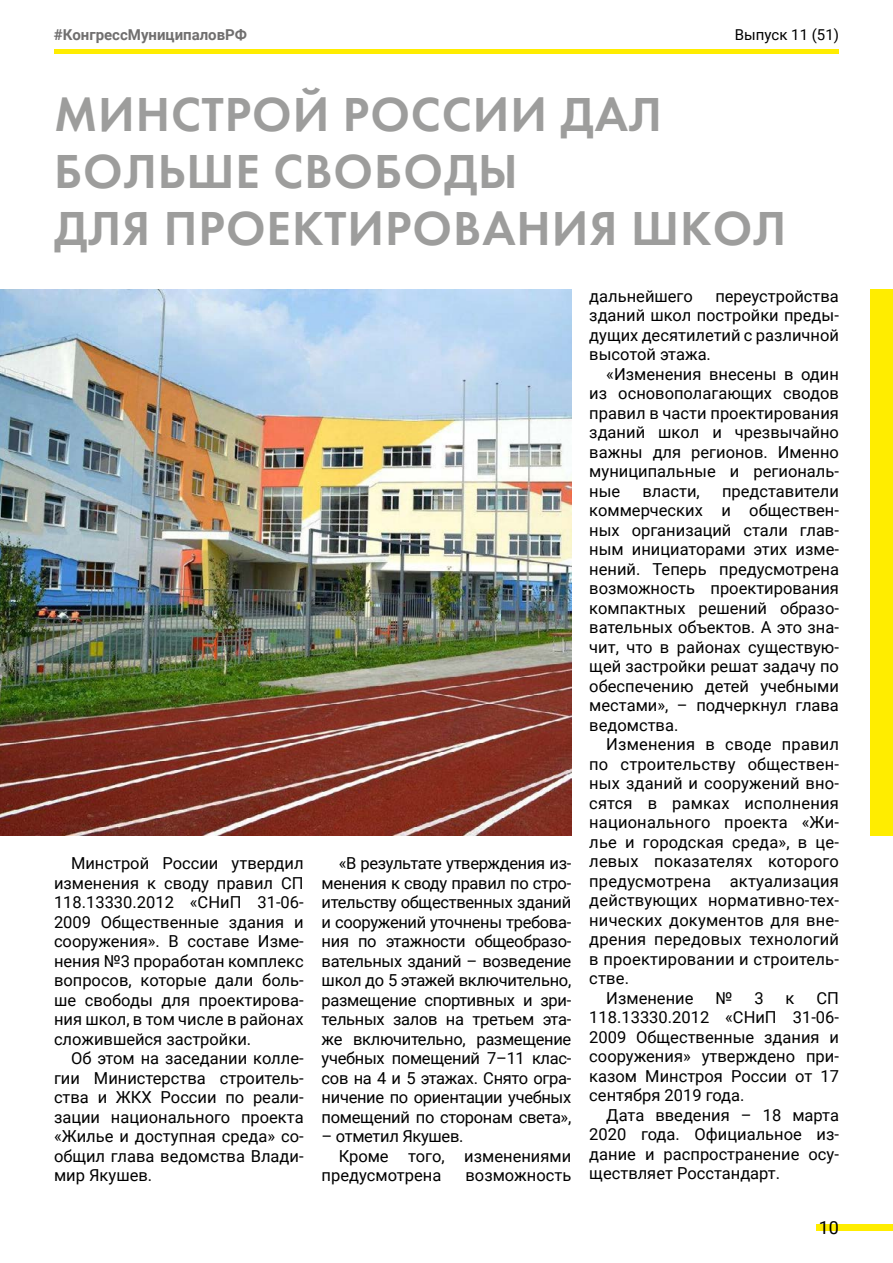
<style>
.page{position:relative;width:893px;height:1263px;background:#fff}
.page>*{position:absolute;margin:0;border:0;box-sizing:border-box;transform-origin:0 0}
.t1{font:49.5px/57px "Futura Demi C";letter-spacing:.02em;color:#9d9d9c}
.t2{font:18px "Roboto";color:#000}
.t3{font:16.5px/19.5px "Roboto";color:#000;text-align:justify}
.t4{font:16.5px "Roboto";letter-spacing:-.02em;color:#000}
.t5{font:700 15px "Roboto";color:#706f6f}
.t6{font:15px "Roboto";color:#000}
</style>
<div class="page">
<div style="left:816px;top:1224px;width:77px;height:7px;background:#ffed00"></div>
<hr style="left:54px;top:50px;width:785px;height:4px;background:#ffed00">
<img style="left:0;top:289px;width:571px;height:547px">
<div style="left:870px;top:289px;width:23px;height:547px;background:#ffed00"></div>
<p class="t5" style="left:54px;top:24px;width:195px">#КонгрессМуниципаловРФ</p>
<p class="t6" style="left:735px;top:24px;width:106px">Выпуск 11 (51)</p>
<h1 class="t1" style="left:54px;top:86px;width:734px">МИНСТРОЙ РОССИИ ДАЛ<br>БОЛЬШЕ СВОБОДЫ<br>ДЛЯ ПРОЕКТИРОВАНИЯ ШКОЛ</h1>
<p class="t3" style="left:54px;top:853px;width:251px;text-indent:17px">Минстрой России утвердил изменения к своду правил СП 118.13330.2012 «СНиП 31-06- 2009 Общественные здания и сооружения». В составе Изме&shy;нения №3 проработан комплекс вопросов, которые дали боль&shy;ше свободы для проектирова&shy;ния школ, в том числе в районах сложившейся застройки.</p>
<p class="t3" style="left:54px;top:1048px;width:251px;text-indent:17px">Об этом на заседании колле&shy;гии Министерства строитель&shy;ства и ЖКХ России по реали&shy;зации национального проекта «Жилье и доступная среда» со&shy;общил глава ведомства Влади&shy;мир Якушев.</p>
<p class="t3" style="left:322px;top:853px;width:251px;text-indent:17px">«В результате утверждения из&shy;менения к своду правил по стро&shy;ительству общественных зданий и сооружений уточнены требова&shy;ния по этажности общеобразо&shy;вательных зданий – возведение школ до 5 этажей включительно, размещение спортивных и зри&shy;тельных залов на третьем эта&shy;же включительно, размещение учебных помещений 7–11 клас&shy;сов на 4 и 5 этажах. Снято огра&shy;ничение по ориентации учебных помещений по сторонам света»,</p>
<p class="t4" style="left:322px;top:1125px;width:143px">– отметил Якушев.</p>
<p class="t3" style="left:339px;top:1146px;width:234px">Кроме того, изменениями</p>
<p class="t3" style="left:322px;top:1165px;width:121px">предусмотрена</p>
<p class="t3" style="left:465px;top:1165px;width:107px">возможность</p>
<p class="t3" style="left:589px;top:285px;width:105px">дальнейшего</p>
<p class="t3" style="left:589px;top:285px;width:251px;text-indent:126px">переустройства зданий школ постройки преды&shy;дущих десятилетий с различной высотой этажа.</p>
<p class="t3" style="left:589px;top:363px;width:251px;text-indent:17px">«Изменения внесены в один из основополагающих сводов правил в части проектирования зданий школ и чрезвычайно важны для регионов. Именно муниципальные и региональ&shy;ные</p>
<p class="t3" style="left:589px;top:480px;width:251px;text-indent:133px">представители коммерческих и обществен&shy;ных организаций стали глав&shy;ным инициаторами этих изме&shy;нений. Теперь предусмотрена возможность проектирования компактных решений образо&shy;вательных объектов. А это зна&shy;чит, что в районах существую&shy;щей застройки решат задачу по обеспечению детей учебными местами», – подчеркнул глава ведомства.</p>
<p class="t3" style="left:606px;top:734px;width:234px">Изменения в своде правил</p>
<p class="t3" style="left:589px;top:753px;width:251px">по строительству обществен-</p>
<p class="t3" style="left:589px;top:773px;width:251px">ных зданий и сооружений вно-</p>
<p class="t3" style="left:589px;top:792px;width:251px">сятся в рамках исполнения</p>
<p class="t3" style="left:589px;top:812px;width:251px">национального проекта «Жи-</p>
<p class="t3" style="left:589px;top:831px;width:251px">лье и городская среда», в це-</p>
<p class="t3" style="left:589px;top:851px;width:251px">левых показателях которого</p>
<p class="t3" style="left:589px;top:870px;width:251px">предусмотрена актуализация</p>
<p class="t3" style="left:589px;top:890px;width:251px">действующих нормативно-тех-</p>
<p class="t3" style="left:589px;top:909px;width:251px">нических документов для вне-</p>
<p class="t3" style="left:589px;top:929px;width:251px">дрения передовых технологий</p>
<p class="t3" style="left:589px;top:948px;width:251px">в проектировании и строитель-</p>
<p class="t3" style="left:589px;top:968px;width:41px">стве.</p>
<p class="t3" style="left:606px;top:987px;width:89px">Изменение</p>
<p class="t3" style="left:715px;top:987px;width:18px">№</p>
<p class="t3" style="left:754px;top:987px;width:11px">3</p>
<p class="t3" style="left:786px;top:987px;width:10px">к</p>
<p class="t3" style="left:643px;top:480px;width:59px">власти,</p>
<p class="t3" style="left:589px;top:987px;width:251px;text-indent:227px">СП 118.13330.2012 «СНиП 31-06- 2009 Общественные здания и сооружения» утверждено при&shy;казом Минстроя России от 17 сентября 2019 года.</p>
<p class="t3" style="left:589px;top:1105px;width:251px;text-indent:17px">Дата введения – 18 марта 2020 года. Официальное из&shy;дание и распространение осу&shy;ществляет Росстандарт.</p>
<p class="t2" style="left:819px;top:1215px;width:22px">10</p>
</div>
